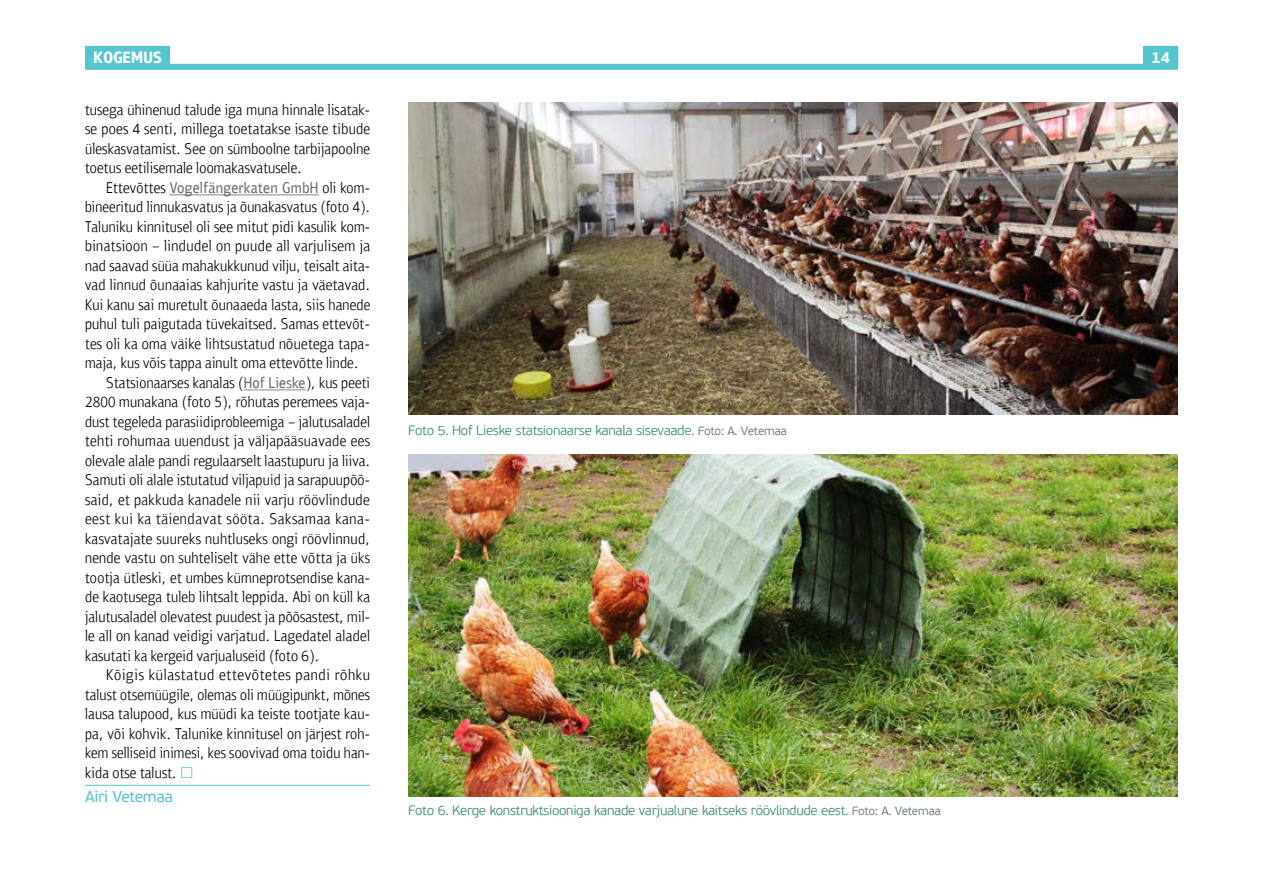
<style>
.page{position:relative;width:1263px;height:893px;background:#fff}
.page>*{position:absolute;margin:0;border:0;box-sizing:border-box;transform-origin:0 0}
.t1{font:300 15.75px "PF Bulletin Sans Pro";color:#000}
.t2{font:15.75px "PF Beau Sans Pro";letter-spacing:-.025em;color:#56c5d0}
.t3{font:15.75px "PF Bulletin Sans Pro";color:#6d6e71}
.t4{font:300 13.5px "PF Beau Sans Pro";letter-spacing:-.025em;color:#408f7e}
.s1{color:#6d6e71}
.s2{color:#000}
.s3{color:#56c5d0}
.s4{font-weight:400;font-size:12px;color:#76897f}
</style>
<div class="page">
<div style="left:85px;top:64px;width:1093px;height:6px;background:#56c5d0"></div>
<div style="left:85px;top:46px;width:85px;height:22px;background:#56c5d0"></div>
<div style="left:1143px;top:46px;width:35px;height:22px;background:#56c5d0"></div>
<hr style="left:85px;top:785px;width:285px;height:1px;background:#56c5d0">
<img style="left:408px;top:103px;width:770px;height:312px">
<img style="left:408px;top:455px;width:770px;height:341px">
<svg style="left:169px;top:194px;width:150px;height:2px"></svg>
<p class="t1" style="left:85px;top:100px;width:19px">▼◆▲</p>
<p class="t1" style="left:127px;top:100px;width:81px">✓ ■■◆ ▼●◆</p>
<p class="t1" style="left:293px;top:100px;width:60px">■■● ●▲▼</p>
<p class="t1" style="left:85px;top:120px;width:85px">▲ □▲ ✔ ▲■▼</p>
<p class="t1" style="left:228px;top:120px;width:129px">▼□▼▼ ▲ ▲▲▼ ▼ ◆</p>
<p class="t1" style="left:85px;top:139px;width:61px">✓●▲ ▲❖▼</p>
<p class="t1" style="left:210px;top:139px;width:90px">□■ ▲✓ □□●■ ▼</p>
<p class="t1" style="left:339px;top:139px;width:26px">□□●■</p>
<p class="t1" style="left:85px;top:159px;width:75px">▼□ ▼◆▲ ▼●▲</p>
<p class="t1" style="left:183px;top:159px;width:32px">● ●□□</p>
<p class="t1" style="left:245px;top:159px;width:47px">▲❖ ▼◆▲ ●</p>
<p class="t1" style="left:113px;top:178px;width:111px">▼▼❖▼▼▲ <span class="s1">□</span> <span class="s1">●</span> <span class="s1">■</span></p>
<p class="t3" style="left:310px;top:178px;width:45px">★ <span class="s2">□●</span> <span class="s2">□</span></p>
<p class="t1" style="left:96px;top:198px;width:129px">■ ▼◆ ● ■■◆ ▲❖ ▼◆▲</p>
<p class="t1" style="left:281px;top:198px;width:80px">▲❖ ▼◆▲ □▼□ ✔</p>
<p class="t1" style="left:98px;top:217px;width:123px">●◆■ ◆ ■■ ▼◆▲ ● □● ▲</p>
<p class="t1" style="left:251px;top:217px;width:18px">▼◆▼</p>
<p class="t1" style="left:311px;top:217px;width:17px">▲◆●</p>
<p class="t1" style="left:96px;top:237px;width:163px">■ ▼▲□□■ ●■ ◆ ● □■ ◆◆</p>
<p class="t1" style="left:284px;top:237px;width:55px">●● ❖ ◆●▲</p>
<p class="t1" style="left:85px;top:256px;width:88px">■ ▲ ❖ ▲✓✓</p>
<p class="t1" style="left:220px;top:256px;width:139px">◆ ◆■◆ ❖●◆ ▼ ▲ ●▼ ▼</p>
<p class="t1" style="left:85px;top:276px;width:88px">❖ ● ■■◆ ◆■</p>
<p class="t1" style="left:197px;top:276px;width:156px">▲ ◆▼ ❖▲▼◆ ❖ ▼❖</p>
<p class="t1" style="left:93px;top:295px;width:53px">◆ ■◆ ▲</p>
<p class="t1" style="left:169px;top:295px;width:66px">◆ ▼◆●▼ ◆■</p>
<p class="t1" style="left:271px;top:295px;width:79px">●▲▼ ▲▲ ■</p>
<p class="t1" style="left:92px;top:315px;width:45px">◆ ◆● ▼◆●</p>
<p class="t1" style="left:206px;top:315px;width:20px">▼✓❖</p>
<p class="t1" style="left:313px;top:315px;width:52px">▲ ▼▼❖▼</p>
<p class="t1" style="left:85px;top:334px;width:33px">▼ ▲ □●</p>
<p class="t1" style="left:205px;top:334px;width:109px">● ▼▲◆▲▼ ▼◆ ■ ◆ ▼</p>
<p class="t1" style="left:127px;top:354px;width:48px">◆▲ ❖ ▲ ▼</p>
<p class="t1" style="left:216px;top:354px;width:34px">■◆●▼ □</p>
<p class="t1" style="left:276px;top:354px;width:65px">▼▼ ❖ ▼▼ ●■</p>
<p class="t1" style="left:114px;top:373px;width:147px">▼▼▲□■ ▲▲ ■●▲ <span class="s1">★□</span></p>
<p class="t3" style="left:286px;top:373px;width:53px">▲ <span class="s2">◆▲</span></p>
<p class="t1" style="left:164px;top:393px;width:48px">■ □▼□</p>
<p class="t1" style="left:255px;top:393px;width:26px">◆▼ ▲</p>
<p class="t1" style="left:92px;top:412px;width:27px">◆▲▼ ▼</p>
<p class="t1" style="left:138px;top:412px;width:4px">●</p>
<p class="t1" style="left:191px;top:412px;width:54px">▲ □●</p>
<p class="t1" style="left:309px;top:412px;width:39px">●◆▼◆▲ ●</p>
<p class="t1" style="left:367px;top:412px;width:4px">●</p>
<p class="t1" style="left:85px;top:432px;width:61px">▼ ▼ □◆</p>
<p class="t1" style="left:174px;top:432px;width:92px">◆◆ ■ ◆▲▼ ❖ ●</p>
<p class="t1" style="left:298px;top:432px;width:28px">▲◆ ❖</p>
<p class="t1" style="left:85px;top:451px;width:65px">□●❖● ●●</p>
<p class="t1" style="left:172px;top:451px;width:188px">■ ◆● ▲●▼ ● ▲▼◆◆◆ ●❖</p>
<p class="t1" style="left:111px;top:471px;width:161px">◆▼ □● ● ● ▲▼◆▼ ▼◆ ❖ ● ◆</p>
<p class="t1" style="left:298px;top:471px;width:47px">▲ ◆◆</p>
<p class="t1" style="left:231px;top:490px;width:65px">● ■ ❖ ◆</p>
<p class="t1" style="left:319px;top:490px;width:38px">❖●■ ◆</p>
<p class="t1" style="left:99px;top:510px;width:31px">▲▼ ◆</p>
<p class="t1" style="left:156px;top:510px;width:98px">▼ ■❖▼ ▲▼</p>
<p class="t1" style="left:350px;top:510px;width:9px">■</p>
<p class="t1" style="left:99px;top:529px;width:189px">▲❖ ▼ ▼ ▲◆◆ ▲ ■◆ ▼●◆▲ ▲ □■</p>
<p class="t1" style="left:322px;top:529px;width:37px">❖● ■■◆</p>
<p class="t1" style="left:85px;top:549px;width:165px">■ ■ ❖ ▲▼◆ □■ ▲◆ ▼ ●▲ ●▼ ❖</p>
<p class="t1" style="left:281px;top:549px;width:46px">▼▼ ❖ ▼▼</p>
<p class="t1" style="left:85px;top:568px;width:68px">▼□□▼ ✓▼● ▲</p>
<p class="t1" style="left:218px;top:568px;width:110px">▲ ✓■ □▼▲■▲</p>
<p class="t1" style="left:351px;top:568px;width:8px">■</p>
<p class="t1" style="left:116px;top:588px;width:26px">□▼◆▲</p>
<p class="t1" style="left:166px;top:588px;width:81px">▼◆● ● ▼▲ ●▼ ●</p>
<p class="t1" style="left:315px;top:588px;width:40px">□■ ✓●●</p>
<p class="t1" style="left:95px;top:607px;width:39px">●◆▼◆▲ ●</p>
<p class="t1" style="left:154px;top:607px;width:109px">● □● ❖ ▼ ▲▼ ◆◆ ▲▼</p>
<p class="t1" style="left:300px;top:607px;width:41px">▲ ▲▼ ▲▼</p>
<p class="t1" style="left:362px;top:607px;width:4px">●</p>
<p class="t1" style="left:85px;top:627px;width:96px">● ●● □■ ■ ❖</p>
<p class="t1" style="left:217px;top:627px;width:42px">❖ ▼◆</p>
<p class="t1" style="left:317px;top:627px;width:30px">▼ ● ●</p>
<p class="t1" style="left:367px;top:627px;width:4px">●</p>
<p class="t1" style="left:98px;top:646px;width:30px">▲◆▼ ▼</p>
<p class="t1" style="left:197px;top:646px;width:53px">❖ ◆ ●◆▲</p>
<p class="t1" style="left:279px;top:646px;width:21px">□▼□</p>
<p class="t1" style="left:139px;top:666px;width:69px">▲ ✓● ▲▼ ▼◆</p>
<p class="t1" style="left:227px;top:666px;width:66px">▼▼❖▼▼▲</p>
<p class="t1" style="left:311px;top:666px;width:9px">■</p>
<p class="t1" style="left:85px;top:685px;width:124px">▼ ●◆▲▼ □▼▲ ✓✓ ● □●</p>
<p class="t1" style="left:232px;top:685px;width:95px">▲ □● ✓✓ ◆■ ▼</p>
<p class="t1" style="left:85px;top:705px;width:78px">● ◆▲ ▼ ●◆ □□</p>
<p class="t1" style="left:184px;top:705px;width:43px">◆▲ ✓✓</p>
<p class="t1" style="left:258px;top:705px;width:77px">▼ ▲▼ ▼□□▼ ▼</p>
<p class="t1" style="left:108px;top:724px;width:50px">❖ □ ❖</p>
<p class="t1" style="left:188px;top:724px;width:19px">●◆■</p>
<p class="t1" style="left:237px;top:724px;width:66px">■■ ▼◆▲ ● □■</p>
<p class="t1" style="left:331px;top:724px;width:28px">▲▼ □</p>
<p class="t1" style="left:112px;top:744px;width:28px">▲ ●●▲</p>
<p class="t1" style="left:221px;top:744px;width:70px">▲ ▲□□❖ ❖ □</p>
<p class="t1" style="left:311px;top:744px;width:56px">▼□ ◆ ■</p>
<p class="t1" style="left:112px;top:763px;width:82px">□▼▲ ▼ ●◆▲▼ <span class="s3">□</span></p>
<p class="t2" style="left:85px;top:787px;width:90px">Airi Vetemaa</p>
<p class="t4" style="left:408px;top:423px;width:380px">Foto 5. Hof Lieske statsionaarse kanala sisevaade. <span class="s4">Foto: A. Vetemaa</span></p>
<p class="t4" style="left:408px;top:803px;width:534px">Foto 6. Kerge konstruktsiooniga kanade varjualune kaitseks röövlindude eest. <span class="s4">Foto: A. Vetemaa</span></p>
</div>
